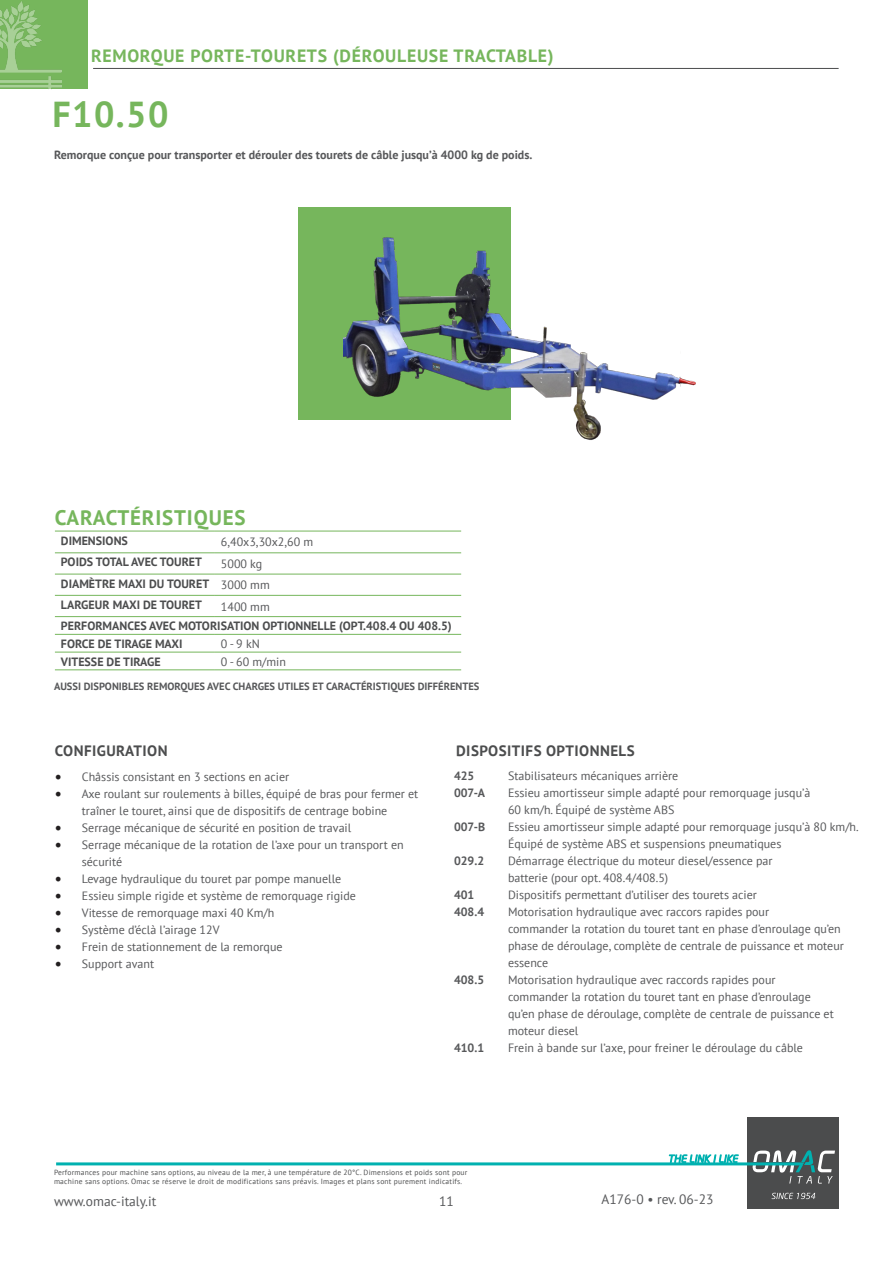
<style>
.page{position:relative;width:893px;height:1263px;background:#fff}
.page>*{position:absolute;margin:0;border:0;box-sizing:border-box;transform-origin:0 0}
.t1{font:700 36px "PT Sans";color:#76b65c}
.t2{font:700 21px "PT Sans";letter-spacing:.04em;color:#76b65c}
.t3{font:700 17.85px "PT Sans";letter-spacing:.04em;color:#76b65c}
.t4{font:700 15px "PT Sans";letter-spacing:.03em;color:#4c4d4e}
.t5{font:13.5px "PT Sans";color:#57585a}
.t6{font:12px/17px "PT Sans";color:#57585a}
.t7{font:700 12px "PT Sans";color:#4c4d4e}
.t8{font:700 12px "PT Sans";color:#57585a}
.t9{font:700 10.5px "PT Sans";color:#57585a}
.t10{font:7.5px/9px "PT Sans";letter-spacing:.03em;color:#4c4d4e}
.s1{font-family:"Minion Pro";font-size:18px;color:#231f20}
</style>
<div class="page">
<div style="left:0;top:0;width:87px;height:88px;background:#76b65c"></div>
<hr style="left:93px;top:68px;width:746px;height:1px;background:#4b4c4d">
<img style="left:0;top:1px;width:61px;height:89px">
<div style="left:747px;top:1117px;width:92px;height:92px;background:#4b4c4d"></div>
<svg style="left:771px;top:1193px;width:44px;height:6px"></svg>
<svg style="left:56px;top:1150px;width:779px;height:33px"></svg>
<div style="left:298px;top:207px;width:213px;height:213px;background:#76b65c"></div>
<img style="left:344px;top:237px;width:352px;height:203px">
<hr style="left:55px;top:531px;width:160px;height:1px;background:#76b65c">
<hr style="left:215px;top:531px;width:246px;height:1px;background:#76b65c">
<hr style="left:55px;top:553px;width:160px;height:1px;background:#76b65c">
<hr style="left:215px;top:553px;width:246px;height:1px;background:#76b65c">
<hr style="left:55px;top:574px;width:160px;height:1px;background:#76b65c">
<hr style="left:215px;top:574px;width:246px;height:1px;background:#76b65c">
<hr style="left:55px;top:595px;width:160px;height:1px;background:#76b65c">
<hr style="left:215px;top:595px;width:246px;height:1px;background:#76b65c">
<hr style="left:55px;top:616px;width:160px;height:1px;background:#76b65c">
<hr style="left:215px;top:616px;width:246px;height:1px;background:#76b65c">
<hr style="left:55px;top:634px;width:160px;height:1px;background:#76b65c">
<hr style="left:215px;top:634px;width:246px;height:1px;background:#76b65c">
<hr style="left:55px;top:652px;width:160px;height:1px;background:#76b65c">
<hr style="left:215px;top:652px;width:246px;height:1px;background:#76b65c">
<hr style="left:55px;top:670px;width:160px;height:1px;background:#76b65c">
<hr style="left:215px;top:670px;width:246px;height:1px;background:#76b65c">
<p class="t3" style="left:91px;top:44px;width:464px">REMORQUE PORTE-TOURETS (DÉROULEUSE TRACTABLE)</p>
<p class="t1" style="left:52px;top:91px;width:117px">F10.50</p>
<p class="t8" style="left:54px;top:147px;width:480px">Remorque conçue pour transporter et dérouler des tourets de câble jusqu’à 4000 kg de poids.</p>
<p class="t2" style="left:55px;top:503px;width:192px">CARACTÉRISTIQUES</p>
<p class="t7" style="left:61px;top:532px;width:68px">DIMENSIONS</p>
<p class="t6" style="left:221px;top:533px;width:94px">6,40x3,30x2,60 m</p>
<p class="t7" style="left:61px;top:554px;width:143px">POIDS TOTAL AVEC TOURET</p>
<p class="t6" style="left:221px;top:555px;width:43px">5000 kg</p>
<p class="t7" style="left:61px;top:575px;width:150px">DIAMÈTRE MAXI DU TOURET</p>
<p class="t6" style="left:221px;top:576px;width:50px">3000 mm</p>
<p class="t7" style="left:61px;top:597px;width:143px">LARGEUR MAXI DE TOURET</p>
<p class="t6" style="left:221px;top:598px;width:50px">1400 mm</p>
<p class="t7" style="left:61px;top:618px;width:392px">PERFORMANCES AVEC MOTORISATION OPTIONNELLE (OPT.408.4 OU 408.5)</p>
<p class="t7" style="left:61px;top:636px;width:123px">FORCE DE TIRAGE MAXI</p>
<p class="t6" style="left:221px;top:635px;width:40px">0 - 9 kN</p>
<p class="t7" style="left:61px;top:653px;width:101px">VITESSE DE TIRAGE</p>
<p class="t6" style="left:221px;top:653px;width:67px">0 - 60 m/min</p>
<p class="t9" style="left:54px;top:679px;width:427px">AUSSI DISPONIBLES REMORQUES AVEC CHARGES UTILES ET CARACTÉRISTIQUES DIFFÉRENTES</p>
<p class="t4" style="left:55px;top:740px;width:114px">CONFIGURATION</p>
<p class="t4" style="left:456px;top:740px;width:180px">DISPOSITIFS OPTIONNELS</p>
<p class="t6" style="left:55px;top:768px;width:236px"><span class="s1">•</span> Châssis consistant en 3 sections en acier</p>
<p class="t6" style="left:55px;top:785px;width:365px;text-align:center"><span class="s1">•</span> Axe roulant sur roulements à billes, équipé de bras pour fermer et traîner le touret, ainsi que de dispositifs de centrage bobine</p>
<p class="t6" style="left:55px;top:819px;width:298px"><span class="s1">•</span> Serrage mécanique de sécurité en position de travail</p>
<p class="t6" style="left:82px;top:836px;width:323px;text-indent:-27px"><span class="s1">•</span> Serrage mécanique de la rotation de l’axe pour un transport en sécurité</p>
<p class="t6" style="left:55px;top:870px;width:288px"><span class="s1">•</span> Levage hydraulique du touret par pompe manuelle</p>
<p class="t6" style="left:55px;top:887px;width:302px"><span class="s1">•</span> Essieu simple rigide et système de remorquage rigide</p>
<p class="t6" style="left:55px;top:904px;width:221px"><span class="s1">•</span> Vitesse de remorquage maxi 40 Km/h</p>
<p class="t6" style="left:55px;top:921px;width:166px"><span class="s1">•</span> Système d’éclà l’airage 12V</p>
<p class="t6" style="left:55px;top:938px;width:229px"><span class="s1">•</span> Frein de stationnement de la remorque</p>
<p class="t6" style="left:55px;top:955px;width:101px"><span class="s1">•</span> Support avant</p>
<p class="t8" style="left:454px;top:768px;width:22px">425</p>
<p class="t6" style="left:508px;top:767px;width:172px">Stabilisateurs mécaniques arrière</p>
<p class="t8" style="left:454px;top:785px;width:32px">007-A</p>
<p class="t6" style="left:508px;top:784px;width:304px">Essieu amortisseur simple adapté pour remorquage jusqu’à<br>60 km/h. Équipé de système ABS</p>
<p class="t8" style="left:454px;top:819px;width:33px">007-B</p>
<p class="t6" style="left:508px;top:818px;width:352px">Essieu amortisseur simple adapté pour remorquage jusqu’à 80 km/h.<br>Équipé de système ABS et suspensions pneumatiques</p>
<p class="t8" style="left:454px;top:853px;width:32px">029.2</p>
<p class="t6" style="left:508px;top:852px;width:266px">Démarrage électrique du moteur diesel/essence par batterie (pour opt. 408.4/408.5)</p>
<p class="t8" style="left:454px;top:887px;width:22px">401</p>
<p class="t6" style="left:508px;top:886px;width:250px">Dispositifs permettant d’utiliser des tourets acier</p>
<p class="t8" style="left:454px;top:904px;width:32px">408.4</p>
<p class="t6" style="left:508px;top:903px;width:337px">Motorisation hydraulique avec raccors rapides pour<br>commander la rotation du touret tant en phase d’enroulage qu’en phase de déroulage, complète de centrale de puissance et moteur essence</p>
<p class="t8" style="left:454px;top:972px;width:32px">408.5</p>
<p class="t6" style="left:508px;top:971px;width:327px">Motorisation hydraulique avec raccords rapides pour commander la rotation du touret tant en phase d’enroulage qu’en phase de déroulage, complète de centrale de puissance et moteur diesel</p>
<p class="t8" style="left:454px;top:1040px;width:32px">410.1</p>
<p class="t6" style="left:508px;top:1039px;width:297px">Frein à bande sur l’axe, pour freiner le déroulage du câble</p>
<p class="t10" style="left:54px;top:1167px;width:415px">Performances pour machine sans options, au niveau de la mer, à une température de 20°C. Dimensions et poids sont pour machine sans options. Omac se réserve le droit de modifications sans préavis. Images et plans sont purement indicatifs.</p>
<p class="t5" style="left:54px;top:1192px;width:104px">www.omac-italy.it</p>
<p class="t5" style="left:439px;top:1192px;width:16px">11</p>
<p class="t5" style="left:602px;top:1190px;width:113px">A176-0 • rev. 06-23</p>
</div>
